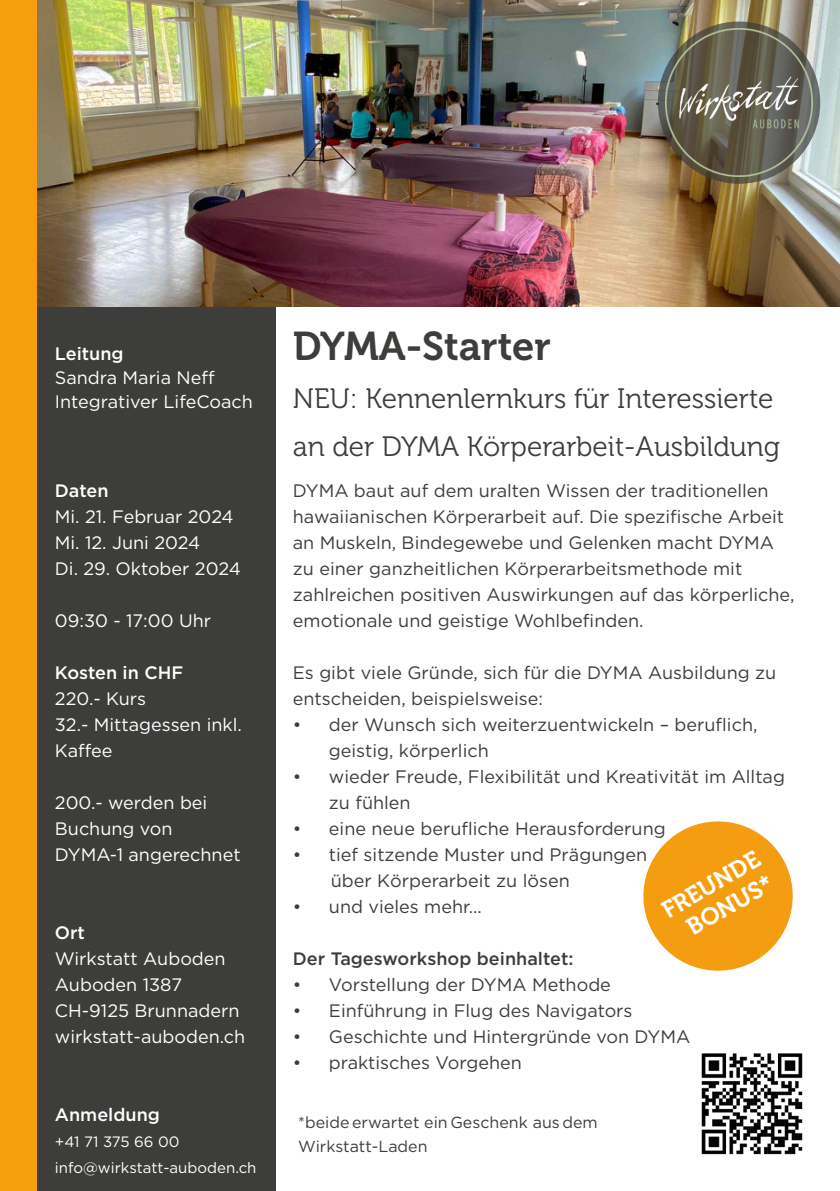
<style>
.page{position:relative;width:840px;height:1191px;background:#fff}
.page>*{position:absolute;margin:0;border:0;box-sizing:border-box;transform-origin:0 0}
.t1{font:40px "Museo 700";color:#3d3d3b}
.t2{font:28px "Museo 300";color:#3d3d3b}
.t3{font:24px "Museo 700";color:#fffffb}
.t4{font:18px "Gotham HTF";color:#3f3d3b}
.t5{font:18px "Gotham HTF";color:#fff}
.t6{font:500 18px "Gotham HTF";color:#fff}
.t7{font:500 18px "Gotham HTF";color:#3f3d3b}
.t8{font:16px "Gotham HTF";color:#3f3d3b}
.t9{font:15px "Gotham HTF";color:#fff}
</style>
<div class="page">
<img style="left:701px;top:1053px;width:102px;height:102px">
<div style="left:37px;top:306px;width:238px;height:885px;background:#3d3d3b"></div>
<img style="left:37px;top:0;width:802px;height:306px">
<div style="left:657px;top:22px;width:163px;height:162px;background:#3d3d3b;border-radius:50%;opacity:.69"></div>
<img style="left:665px;top:29px;width:147px;height:147px">
<svg style="left:643px;top:821px;width:150px;height:150px"></svg>
<div style="left:0;top:0;width:37px;height:1191px;background:#f79e0d"></div>
<p class="t6" style="left:55px;top:345px;width:70px">Leitung</p>
<p class="t5" style="left:55px;top:369px;width:161px">Sandra Maria Neff</p>
<p class="t5" style="left:55px;top:393px;width:199px">Integrativer LifeCoach</p>
<p class="t6" style="left:55px;top:481px;width:55px">Daten</p>
<p class="t5" style="left:55px;top:507px;width:180px">Mi. 21. Februar 2024</p>
<p class="t5" style="left:55px;top:533px;width:147px">Mi. 12. Juni 2024</p>
<p class="t5" style="left:55px;top:559px;width:187px">Di. 29. Oktober 2024</p>
<p class="t5" style="left:55px;top:611px;width:158px">09:30 - 17:00 Uhr</p>
<p class="t6" style="left:55px;top:663px;width:130px">Kosten in CHF</p>
<p class="t5" style="left:55px;top:689px;width:93px">220.- Kurs</p>
<p class="t5" style="left:55px;top:715px;width:189px">32.- Mittagessen inkl.</p>
<p class="t5" style="left:55px;top:741px;width:59px">Kaffee</p>
<p class="t5" style="left:55px;top:793px;width:154px">200.- werden bei</p>
<p class="t5" style="left:55px;top:819px;width:119px">Buchung von</p>
<p class="t5" style="left:55px;top:845px;width:187px">DYMA-1 angerechnet</p>
<p class="t6" style="left:55px;top:923px;width:32px">Ort</p>
<p class="t5" style="left:55px;top:949px;width:172px">Wirkstatt Auboden</p>
<p class="t5" style="left:55px;top:975px;width:129px">Auboden 1387</p>
<p class="t5" style="left:55px;top:1001px;width:186px">CH-9125 Brunnadern</p>
<p class="t5" style="left:55px;top:1027px;width:192px">wirkstatt-auboden.ch</p>
<p class="t6" style="left:55px;top:1105px;width:106px">Anmeldung</p>
<p class="t9" style="left:55px;top:1134px;width:126px">+41 71 375 66 00</p>
<p class="t9" style="left:55px;top:1160px;width:203px">info@wirkstatt-auboden.ch</p>
<p class="t1" style="left:293px;top:329px;width:259px">DYMA-Starter</p>
<p class="t2" style="left:293px;top:386px;width:482px">NEU: Kennenlernkurs für Interessierte</p>
<p class="t2" style="left:293px;top:434px;width:488px">an der DYMA Körperarbeit-Ausbildung</p>
<p class="t4" style="left:293px;top:482px;width:477px">DYMA baut auf dem uralten Wissen der traditionellen</p>
<p class="t4" style="left:293px;top:508px;width:492px">hawaiianischen Körperarbeit auf. Die spezifische Arbeit</p>
<p class="t4" style="left:293px;top:534px;width:482px">an Muskeln, Bindegewebe und Gelenken macht DYMA</p>
<p class="t4" style="left:293px;top:560px;width:451px">zu einer ganzheitlichen Körperarbeitsmethode mit</p>
<p class="t4" style="left:293px;top:586px;width:503px">zahlreichen positiven Auswirkungen auf das körperliche,</p>
<p class="t4" style="left:293px;top:612px;width:352px">emotionale und geistige Wohlbefinden.</p>
<p class="t4" style="left:293px;top:664px;width:485px">Es gibt viele Gründe, sich für die DYMA Ausbildung zu</p>
<p class="t4" style="left:293px;top:690px;width:251px">entscheiden, beispielsweise:</p>
<p class="t4" style="left:293px;top:716px;width:466px">• der Wunsch sich weiterzuentwickeln – beruflich,</p>
<p class="t4" style="left:329px;top:742px;width:161px">geistig, körperlich</p>
<p class="t4" style="left:293px;top:768px;width:493px">• wieder Freude, Flexibilität und Kreativität im Alltag</p>
<p class="t4" style="left:329px;top:794px;width:83px">zu fühlen</p>
<p class="t4" style="left:293px;top:820px;width:374px">• eine neue berufliche Herausforderung</p>
<p class="t4" style="left:293px;top:846px;width:356px">• tief sitzende Muster und Prägungen</p>
<p class="t4" style="left:330px;top:872px;width:240px">über Körperarbeit zu lösen</p>
<p class="t4" style="left:293px;top:898px;width:190px">• und vieles mehr…</p>
<p class="t7" style="left:293px;top:950px;width:282px">Der Tagesworkshop beinhaltet:</p>
<p class="t4" style="left:293px;top:976px;width:319px">• Vorstellung der DYMA Methode</p>
<p class="t4" style="left:293px;top:1002px;width:341px">• Einführung in Flug des Navigators</p>
<p class="t4" style="left:293px;top:1028px;width:399px">• Geschichte und Hintergründe von DYMA</p>
<p class="t4" style="left:293px;top:1054px;width:230px">• praktisches Vorgehen</p>
<p class="t3" style="left:658px;top:903px;width:110px;rotate:-30deg">FREUNDE</p>
<p class="t3" style="left:683px;top:920px;width:97px;rotate:-30deg">BONUS*</p>
<p class="t8" style="left:298px;top:1115px;width:301px">*beide erwartet ein Geschenk aus dem</p>
<p class="t8" style="left:298px;top:1139px;width:131px">Wirkstatt-Laden</p>
</div>
